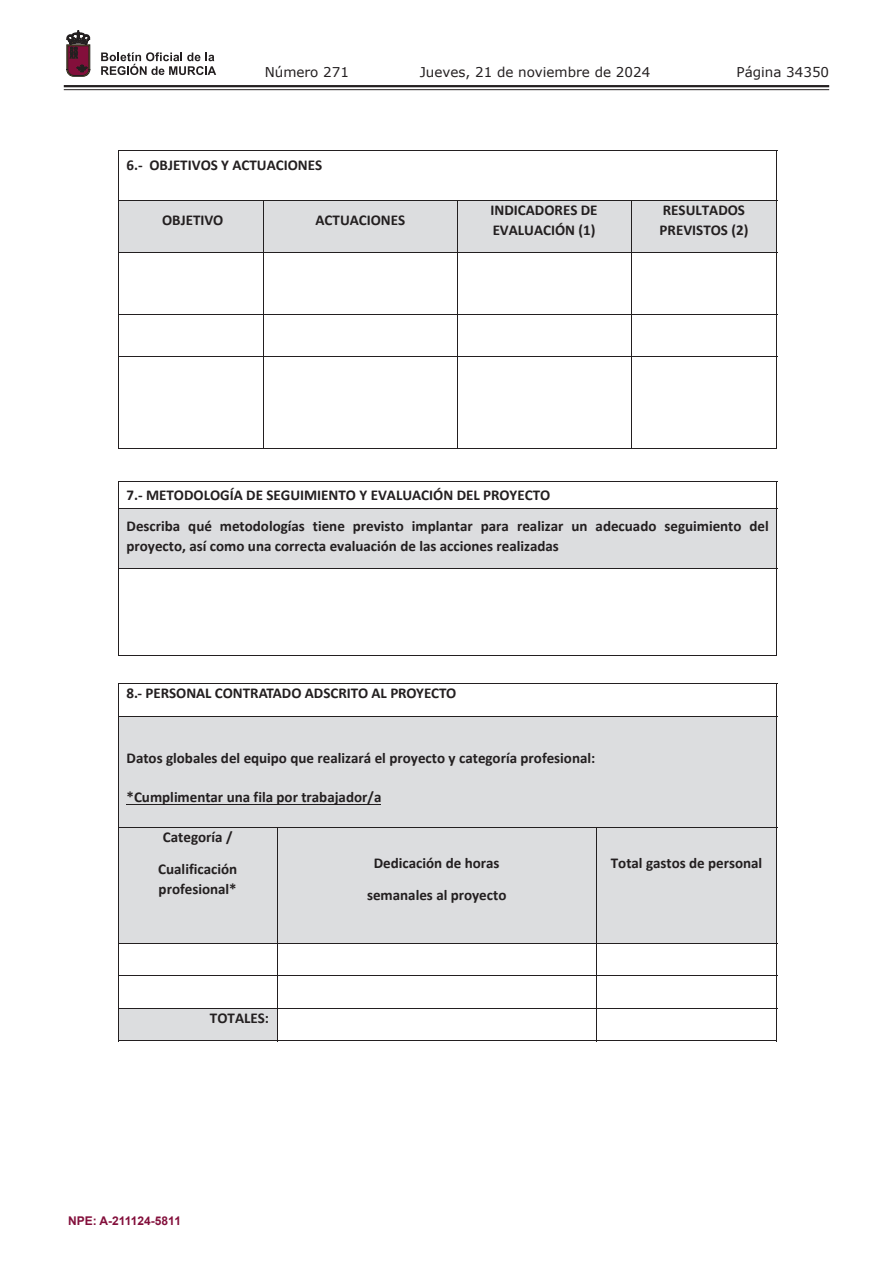
<style>
.page{position:relative;width:893px;height:1263px;background:#fff}
.page>*{position:absolute;margin:0;border:0;box-sizing:border-box;transform-origin:0 0}
.t1{font:700 15px/19.6px "Calibri";color:#231f20}
.t2{font:13.5px "Verdana";color:#231f20}
.t3{font:700 12px "Arial";color:#830f3b}
</style>
<div class="page">
<hr style="left:64px;top:85px;width:765px;height:2px;background:#231f20">
<hr style="left:64px;top:89px;width:765px;height:1px;background:#231f20">
<svg style="left:101px;top:52px;width:115px;height:23px"></svg>
<svg style="left:67px;top:31px;width:23px;height:45px"></svg>
<hr style="left:118px;top:150px;width:659px;height:1px;background:#231f20">
<hr style="left:118px;top:151px;width:1px;height:49px;background:#231f20">
<hr style="left:776px;top:151px;width:1px;height:49px;background:#231f20">
<div style="left:119px;top:201px;width:144px;height:51px;background:#dcdddf"></div>
<div style="left:264px;top:201px;width:193px;height:51px;background:#dcdddf"></div>
<div style="left:457px;top:201px;width:174px;height:51px;background:#dcdddf"></div>
<div style="left:632px;top:201px;width:144px;height:51px;background:#dcdddf"></div>
<hr style="left:118px;top:200px;width:339px;height:1px;background:#231f20">
<hr style="left:457px;top:200px;width:174px;height:1px;background:#231f20">
<hr style="left:631px;top:200px;width:146px;height:1px;background:#231f20">
<hr style="left:118px;top:201px;width:1px;height:51px;background:#231f20">
<hr style="left:263px;top:201px;width:1px;height:51px;background:#231f20">
<hr style="left:457px;top:201px;width:1px;height:51px;background:#231f20">
<hr style="left:631px;top:201px;width:1px;height:51px;background:#231f20">
<hr style="left:776px;top:201px;width:1px;height:51px;background:#231f20">
<hr style="left:118px;top:252px;width:339px;height:1px;background:#231f20">
<hr style="left:457px;top:252px;width:174px;height:1px;background:#231f20">
<hr style="left:631px;top:252px;width:146px;height:1px;background:#231f20">
<hr style="left:118px;top:253px;width:1px;height:61px;background:#231f20">
<hr style="left:263px;top:253px;width:1px;height:61px;background:#231f20">
<hr style="left:457px;top:253px;width:1px;height:61px;background:#231f20">
<hr style="left:631px;top:253px;width:1px;height:61px;background:#231f20">
<hr style="left:776px;top:253px;width:1px;height:61px;background:#231f20">
<hr style="left:118px;top:314px;width:339px;height:1px;background:#231f20">
<hr style="left:457px;top:314px;width:174px;height:1px;background:#231f20">
<hr style="left:631px;top:314px;width:146px;height:1px;background:#231f20">
<hr style="left:118px;top:315px;width:1px;height:41px;background:#231f20">
<hr style="left:263px;top:315px;width:1px;height:41px;background:#231f20">
<hr style="left:457px;top:315px;width:1px;height:41px;background:#231f20">
<hr style="left:631px;top:315px;width:1px;height:41px;background:#231f20">
<hr style="left:776px;top:315px;width:1px;height:41px;background:#231f20">
<hr style="left:118px;top:356px;width:339px;height:1px;background:#231f20">
<hr style="left:457px;top:356px;width:174px;height:1px;background:#231f20">
<hr style="left:631px;top:356px;width:146px;height:1px;background:#231f20">
<hr style="left:118px;top:356px;width:1px;height:93px;background:#231f20">
<hr style="left:118px;top:448px;width:145px;height:1px;background:#231f20">
<hr style="left:263px;top:356px;width:1px;height:93px;background:#231f20">
<hr style="left:264px;top:448px;width:193px;height:1px;background:#231f20">
<hr style="left:457px;top:356px;width:1px;height:93px;background:#231f20">
<hr style="left:457px;top:448px;width:174px;height:1px;background:#231f20">
<hr style="left:631px;top:356px;width:1px;height:93px;background:#231f20">
<hr style="left:632px;top:448px;width:144px;height:1px;background:#231f20">
<hr style="left:776px;top:356px;width:1px;height:93px;background:#231f20">
<hr style="left:118px;top:481px;width:659px;height:1px;background:#231f20">
<svg style="left:118px;top:482px;width:1px;height:26px"></svg>
<svg style="left:776px;top:482px;width:1px;height:26px"></svg>
<div style="left:119px;top:509px;width:657px;height:59px;background:#dcdddf"></div>
<hr style="left:118px;top:508px;width:659px;height:1px;background:#231f20">
<hr style="left:118px;top:509px;width:1px;height:59px;background:#231f20">
<hr style="left:776px;top:509px;width:1px;height:59px;background:#231f20">
<hr style="left:118px;top:568px;width:659px;height:1px;background:#231f20">
<hr style="left:118px;top:569px;width:1px;height:87px;background:#231f20">
<hr style="left:118px;top:655px;width:658px;height:1px;background:#231f20">
<hr style="left:776px;top:569px;width:1px;height:87px;background:#231f20">
<hr style="left:118px;top:683px;width:659px;height:1px;background:#231f20">
<hr style="left:118px;top:684px;width:1px;height:32px;background:#231f20">
<hr style="left:776px;top:684px;width:1px;height:32px;background:#231f20">
<div style="left:119px;top:717px;width:657px;height:110px;background:#dcdddf"></div>
<hr style="left:127px;top:804px;width:254px;height:1px;background:#231f20">
<hr style="left:118px;top:716px;width:659px;height:1px;background:#231f20">
<hr style="left:118px;top:716px;width:1px;height:111px;background:#231f20">
<hr style="left:776px;top:716px;width:1px;height:111px;background:#231f20">
<div style="left:119px;top:828px;width:158px;height:115px;background:#dcdddf"></div>
<div style="left:277px;top:828px;width:319px;height:115px;background:#dcdddf"></div>
<div style="left:597px;top:828px;width:179px;height:115px;background:#dcdddf"></div>
<hr style="left:118px;top:827px;width:659px;height:1px;background:#231f20">
<hr style="left:118px;top:828px;width:1px;height:115px;background:#231f20">
<hr style="left:277px;top:828px;width:1px;height:115px;background:#231f20">
<hr style="left:596px;top:828px;width:1px;height:115px;background:#231f20">
<hr style="left:776px;top:828px;width:1px;height:115px;background:#231f20">
<hr style="left:118px;top:943px;width:659px;height:1px;background:#231f20">
<hr style="left:118px;top:944px;width:1px;height:31px;background:#231f20">
<hr style="left:277px;top:944px;width:1px;height:31px;background:#231f20">
<hr style="left:596px;top:944px;width:1px;height:31px;background:#231f20">
<hr style="left:776px;top:944px;width:1px;height:31px;background:#231f20">
<hr style="left:118px;top:975px;width:659px;height:1px;background:#231f20">
<hr style="left:118px;top:976px;width:1px;height:32px;background:#231f20">
<hr style="left:277px;top:976px;width:1px;height:32px;background:#231f20">
<hr style="left:596px;top:976px;width:1px;height:32px;background:#231f20">
<hr style="left:776px;top:976px;width:1px;height:32px;background:#231f20">
<div style="left:119px;top:1009px;width:158px;height:32px;background:#dcdddf"></div>
<hr style="left:118px;top:1008px;width:659px;height:1px;background:#231f20">
<hr style="left:118px;top:1009px;width:1px;height:32px;background:#231f20">
<hr style="left:118px;top:1041px;width:159px;height:1px;background:#231f20">
<hr style="left:277px;top:1009px;width:1px;height:32px;background:#231f20">
<hr style="left:277px;top:1041px;width:319px;height:1px;background:#231f20">
<hr style="left:596px;top:1009px;width:1px;height:32px;background:#231f20">
<hr style="left:597px;top:1041px;width:179px;height:1px;background:#231f20">
<hr style="left:776px;top:1009px;width:1px;height:32px;background:#231f20">
<p class="t2" style="left:265px;top:62px;width:86px">Número 271</p>
<p class="t2" style="left:420px;top:62px;width:232px">Jueves, 21 de noviembre de 2024</p>
<p class="t2" style="left:736px;top:62px;width:94px">Página 34350</p>
<p class="t1" style="left:127px;top:155px;width:197px">6.- OBJETIVOS Y ACTUACIONES</p>
<p class="t1" style="left:162px;top:210px;width:63px">OBJETIVO</p>
<p class="t1" style="left:316px;top:210px;width:91px">ACTUACIONES</p>
<p class="t1" style="left:491px;top:200px;width:108px">INDICADORES DE<br>EVALUACIÓN (1)</p>
<p class="t1" style="left:659px;top:200px;width:90px">RESULTADOS<br>PREVISTOS (2)</p>
<p class="t1" style="left:127px;top:479px;width:644px;line-height:30.8px">7.- METODOLOGÍA DE SEGUIMIENTO Y EVALUACIÓN DEL PROYECTO<br>Describa qué metodologías tiene previsto implantar para realizar un adecuado seguimiento del</p>
<p class="t1" style="left:127px;top:535px;width:434px">proyecto, así como una correcta evaluación de las acciones realizadas</p>
<p class="t1" style="left:127px;top:683px;width:331px">8.- PERSONAL CONTRATADO ADSCRITO AL PROYECTO</p>
<p class="t1" style="left:127px;top:747px;width:470px">Datos globales del equipo que realizará el proyecto y categoría profesional:</p>
<p class="t1" style="left:127px;top:787px;width:256px">*Cumplimentar una fila por trabajador/a</p>
<p class="t1" style="left:158px;top:821px;width:81px;line-height:31.8px;text-align:center">Categoría /<br>Cualificación</p>
<p class="t1" style="left:159px;top:879px;width:80px">profesional*</p>
<p class="t1" style="left:367px;top:847px;width:141px;line-height:31.8px;text-align:center">Dedicación de horas semanales al proyecto</p>
<p class="t1" style="left:611px;top:853px;width:153px">Total gastos de personal</p>
<p class="t1" style="left:210px;top:1008px;width:61px">TOTALES:</p>
<p class="t3" style="left:68px;top:1212px;width:114px">NPE: A-211124-5811</p>
</div>
